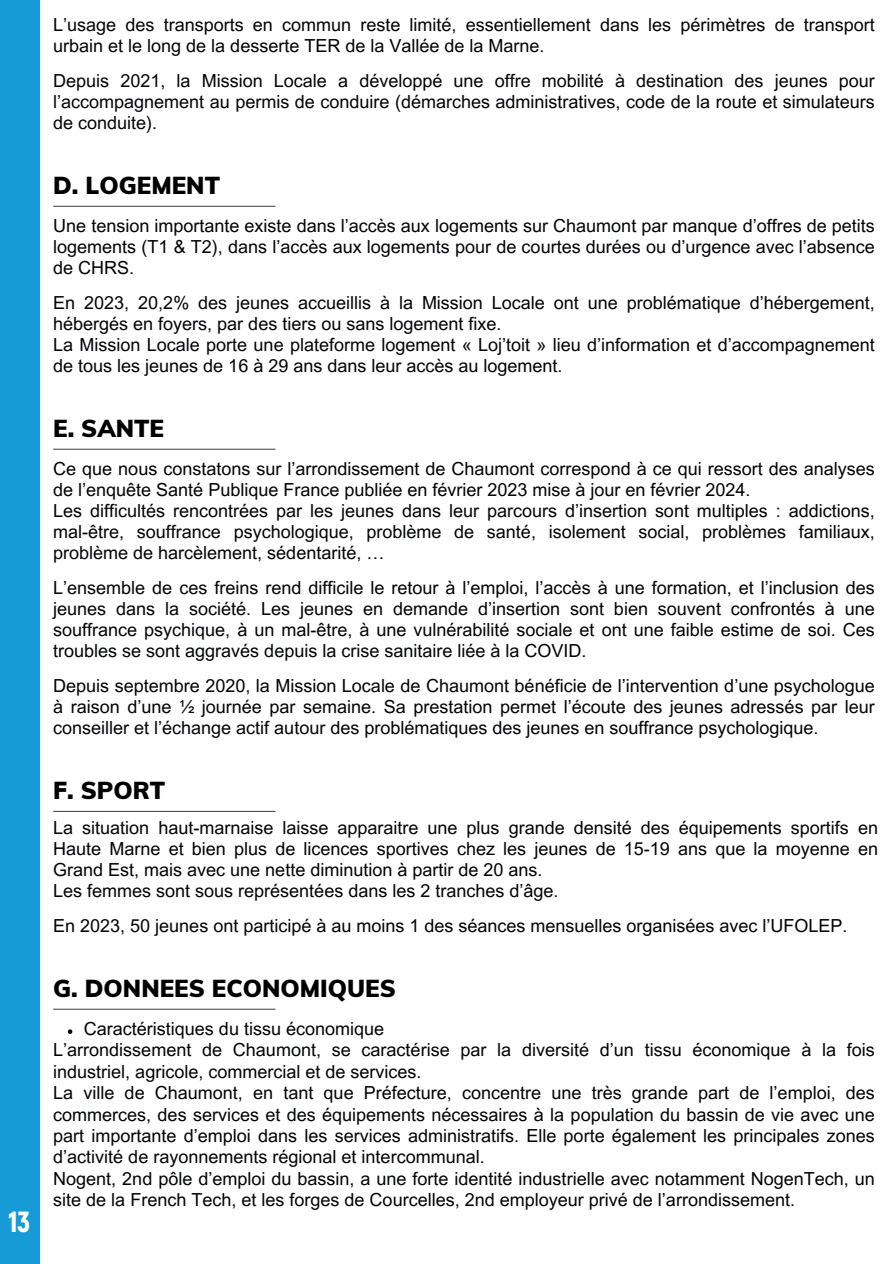
<style>
.page{position:relative;width:894px;height:1264px;background:#fff}
.page>*{position:absolute;margin:0;border:0;box-sizing:border-box;transform-origin:0 0}
.t1{font:900 29.1px "Akrobat";color:#fff}
.t2{font:900 24px "Muli";color:#000}
.t3{font:18px/21px "Arial MT Pro";color:#020307}
</style>
<div class="page">
<div style="left:0;top:0;width:40px;height:1263px;background:#169bd7"></div>
<hr style="left:53px;top:206px;width:222px;height:1px;background:#4d4f51">
<hr style="left:53px;top:448px;width:222px;height:2px;background:#4d4f51">
<hr style="left:53px;top:810px;width:222px;height:2px;background:#4d4f51">
<svg style="left:68px;top:1029px;width:4px;height:4px"></svg>
<hr style="left:53px;top:1008px;width:222px;height:1px;background:#4d4f51">
<h1 class="t1" style="left:8px;top:1202px;width:23px">13</h1>
<p class="t3" style="left:53px;top:15px;width:823px">L’usage des transports en commun reste limité, essentiellement dans les périmètres de transport urbain et le long de la desserte TER de la Vallée de la Marne.</p>
<p class="t3" style="left:53px;top:71px;width:823px;text-align:justify">Depuis 2021, la Mission Locale a développé une offre mobilité à destination des jeunes pour l’accompagnement au permis de conduire (démarches administratives, code de la route et simulateurs de conduite).</p>
<h2 class="t2" style="left:53px;top:167px;width:168px">D. LOGEMENT</h2>
<p class="t3" style="left:53px;top:216px;width:823px;text-align:justify">Une tension importante existe dans l’accès aux logements sur Chaumont par manque d’offres de petits logements (T1 &amp; T2), dans l’accès aux logements pour de courtes durées ou d’urgence avec l’absence de CHRS.</p>
<p class="t3" style="left:53px;top:293px;width:823px">En 2023, 20,2% des jeunes accueillis à la Mission Locale ont une problématique d’hébergement, hébergés en foyers, par des tiers ou sans logement fixe.<br>La Mission Locale porte une plateforme logement « Loj’toit » lieu d’information et d’accompagnement de tous les jeunes de 16 à 29 ans dans leur accès au logement.</p>
<h2 class="t2" style="left:53px;top:410px;width:112px">E. SANTE</h2>
<p class="t3" style="left:53px;top:459px;width:823px">Ce que nous constatons sur l’arrondissement de Chaumont correspond à ce qui ressort des analyses de l’enquête Santé Publique France publiée en février 2023 mise à jour en février 2024.<br>Les difficultés rencontrées par les jeunes dans leur parcours d’insertion sont multiples : addictions, mal-être, souffrance psychologique, problème de santé, isolement social, problèmes familiaux, problème de harcèlement, sédentarité, …</p>
<p class="t3" style="left:53px;top:578px;width:823px;text-align:justify">L’ensemble de ces freins rend difficile le retour à l’emploi, l’accès à une formation, et l’inclusion des jeunes dans la société. Les jeunes en demande d’insertion sont bien souvent confrontés à une souffrance psychique, à un mal-être, à une vulnérabilité sociale et ont une faible estime de soi. Ces troubles se sont aggravés depuis la crise sanitaire liée à la COVID.</p>
<p class="t3" style="left:53px;top:676px;width:823px;text-align:justify">Depuis septembre 2020, la Mission Locale de Chaumont bénéficie de l’intervention d’une psychologue à raison d’une ½ journée par semaine. Sa prestation permet l’écoute des jeunes adressés par leur conseiller et l’échange actif autour des problématiques des jeunes en souffrance psychologique.</p>
<h2 class="t2" style="left:53px;top:772px;width:113px">F. SPORT</h2>
<p class="t3" style="left:53px;top:818px;width:826px">La situation haut-marnaise laisse apparaitre une plus grande densité des équipements sportifs en Haute Marne et bien plus de licences sportives chez les jeunes de 15-19 ans que la moyenne en Grand Est, mais avec une nette diminution à partir de 20 ans.<br>Les femmes sont sous représentées dans les 2 tranches d’âge.</p>
<p class="t3" style="left:53px;top:916px;width:795px">En 2023, 50 jeunes ont participé à au moins 1 des séances mensuelles organisées avec l’UFOLEP.</p>
<h2 class="t2" style="left:53px;top:970px;width:344px">G. DONNEES ECONOMIQUES</h2>
<p class="t3" style="left:53px;top:1018px;width:823px;line-height:21.5px;text-indent:31px">Caractéristiques du tissu économique<br>L’arrondissement de Chaumont, se caractérise par la diversité d’un tissu économique à la fois industriel, agricole, commercial et de services.<br>La ville de Chaumont, en tant que Préfecture, concentre une très grande part de l’emploi, des commerces, des services et des équipements nécessaires à la population du bassin de vie avec une part importante d’emploi dans les services administratifs. Elle porte également les principales zones d’activité de rayonnements régional et intercommunal.<br>Nogent, 2nd pôle d’emploi du bassin, a une forte identité industrielle avec notamment NogenTech, un site de la French Tech, et les forges de Courcelles, 2nd employeur privé de l’arrondissement.</p>
</div>
